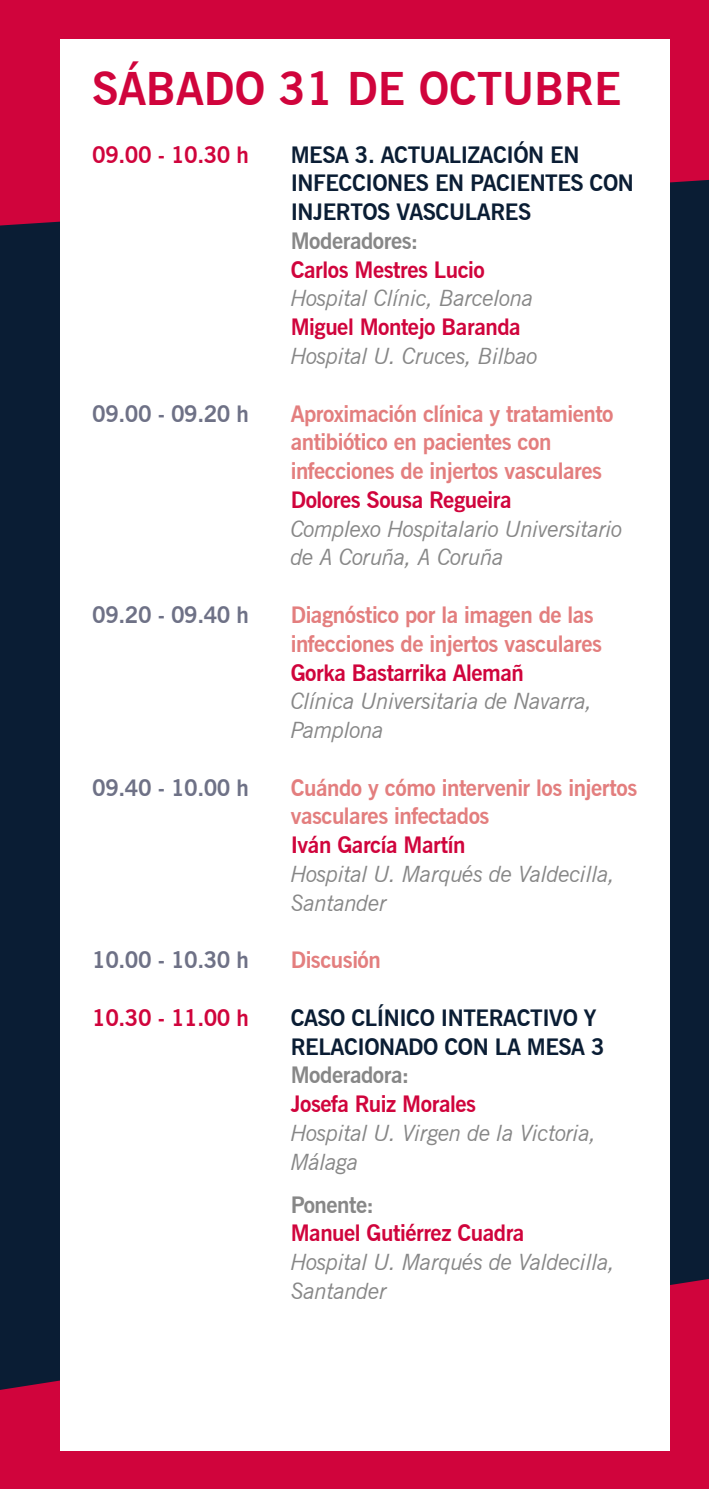
<style>
.page{position:relative;width:709px;height:1489px;background:#fff}
.page>*{position:absolute;margin:0;border:0;box-sizing:border-box;transform-origin:0 0}
.t1{font:700 45px "News Gothic BT";color:#d0043c}
.t2{font:italic 22.5px/28.8px "News Gothic BT";letter-spacing:-.02em;color:#878787}
.t3{font:700 22.5px/28.8px "News Gothic BT";letter-spacing:-.02em;color:#e37e7e}
.t4{font:700 22.5px "News Gothic BT";letter-spacing:-.02em;color:#d0043c}
.t5{font:700 22.5px/28.8px "News Gothic BT";letter-spacing:-.02em;color:#0a1d34}
.t6{font:700 22.5px "News Gothic BT";letter-spacing:-.02em;color:#6e7186}
.t7{font:700 22.5px "News Gothic BT";letter-spacing:-.02em;color:#878787}
</style>
<div class="page">
<div style="left:0;top:0;width:709px;height:1488px;background:#d0043c"></div>
<div style="left:0;top:179px;width:709px;height:1211px;background:#0a1d34"></div>
<div style="left:60px;top:39px;width:610px;height:1410px;background:#fff"></div>
<h1 class="t1" style="left:92px;top:62px;width:530px">SÁBADO 31 DE OCTUBRE</h1>
<p class="t4" style="left:92px;top:141px;width:158px">09.00 - 10.30 h</p>
<p class="t5" style="left:291px;top:140px;width:345px">MESA 3. ACTUALIZACIÓN EN<br>INFECCIONES EN PACIENTES CON<br>INJERTOS VASCULARES</p>
<p class="t7" style="left:291px;top:227px;width:129px">Moderadores:</p>
<p class="t4" style="left:291px;top:256px;width:196px">Carlos Mestres Lucio</p>
<p class="t2" style="left:291px;top:284px;width:244px">Hospital Clínic, Barcelona</p>
<p class="t4" style="left:291px;top:313px;width:231px">Miguel Montejo Baranda</p>
<p class="t2" style="left:291px;top:341px;width:249px">Hospital U. Cruces, Bilbao</p>
<p class="t6" style="left:92px;top:400px;width:158px">09.00 - 09.20 h</p>
<p class="t3" style="left:291px;top:399px;width:324px">Aproximación clínica y tratamiento antibiótico en pacientes con infecciones de injertos vasculares</p>
<p class="t4" style="left:291px;top:486px;width:222px">Dolores Sousa Regueira</p>
<p class="t2" style="left:291px;top:514px;width:333px">Complexo Hospitalario Universitario de A Coruña, A Coruña</p>
<p class="t6" style="left:92px;top:601px;width:158px">09.20 - 09.40 h</p>
<p class="t3" style="left:291px;top:600px;width:313px">Diagnóstico por la imagen de las infecciones de injertos vasculares</p>
<p class="t4" style="left:291px;top:658px;width:235px">Gorka Bastarrika Alemañ</p>
<p class="t2" style="left:291px;top:686px;width:303px">Clínica Universitaria de Navarra,<br>Pamplona</p>
<p class="t6" style="left:92px;top:773px;width:158px">09.40 - 10.00 h</p>
<p class="t3" style="left:291px;top:773px;width:348px">Cuándo y cómo intervenir los injertos vasculares infectados</p>
<p class="t4" style="left:291px;top:831px;width:176px">Iván García Martín</p>
<p class="t2" style="left:291px;top:859px;width:326px">Hospital U. Marqués de Valdecilla,<br>Santander</p>
<p class="t6" style="left:92px;top:946px;width:158px">10.00 - 10.30 h</p>
<p class="t3" style="left:291px;top:945px;width:92px">Discusión</p>
<p class="t4" style="left:92px;top:1004px;width:158px">10.30 - 11.00 h</p>
<p class="t5" style="left:291px;top:1003px;width:315px">CASO CLÍNICO INTERACTIVO Y<br>RELACIONADO CON LA MESA 3</p>
<p class="t7" style="left:291px;top:1061px;width:120px">Moderadora:</p>
<p class="t4" style="left:291px;top:1090px;width:187px">Josefa Ruiz Morales</p>
<p class="t2" style="left:291px;top:1118px;width:307px">Hospital U. Virgen de la Victoria,<br>Málaga</p>
<p class="t7" style="left:291px;top:1190px;width:85px">Ponente:</p>
<p class="t4" style="left:291px;top:1219px;width:235px">Manuel Gutiérrez Cuadra</p>
<p class="t2" style="left:291px;top:1247px;width:326px">Hospital U. Marqués de Valdecilla,<br>Santander</p>
</div>
